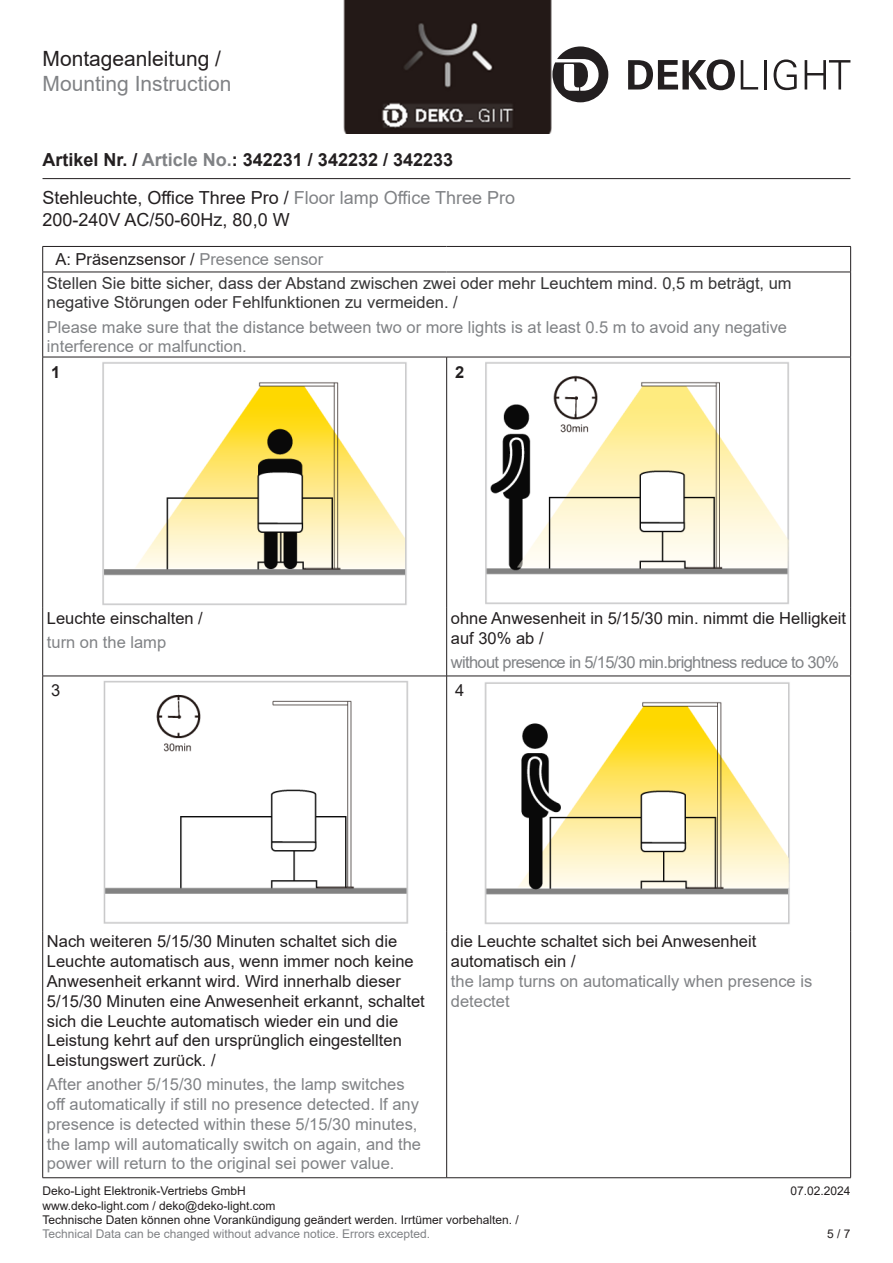
<style>
.page{position:relative;width:893px;height:1263px;background:#fff}
.page>*{position:absolute;margin:0;border:0;box-sizing:border-box;transform-origin:0 0}
.t1{font:21px "Arial";color:#808285}
.t2{font:21px "Arial";color:#231f20}
.Kurzbezeichnung{font:18px "Arial";color:#231f20}
.Artikel_Nummer{font:700 18px "Arial";color:#231f20}
.Lauftext{font:16.5px/19.8px "Arial";color:#231f20}
.Lauftext-2{font:16.5px/19.8px "Arial";color:#808285}
.Hervorhebung___Wichtig___Achtung{font:16.5px/19.8px "Arial";color:#363536}
.Lauftext-3{font:16.5px "Arial";letter-spacing:-.04em;color:#808285}
.Hervorhebung___Wichtig___Achtung-2{font:16.5px "Arial";color:#231f20}
.Hervorhebung___Wichtig___Achtung-3{font:700 16.5px "Arial";color:#231f20}
.t3{font:12px/14.4px "Arial";color:#231f20}
.t4{font:12px "Arial";color:#808285}
.s1{color:#808285}
</style>
<div class="page">
<hr style="left:43px;top:178px;width:807px;height:1px;background:#231f20">
<svg style="left:552px;top:46px;width:56px;height:56px"></svg>
<svg style="left:628px;top:59px;width:107px;height:31px"></svg>
<svg style="left:741px;top:60px;width:17px;height:30px"></svg>
<hr style="left:764px;top:60px;width:2px;height:30px;background:#231f20">
<svg style="left:774px;top:59px;width:23px;height:31px"></svg>
<svg style="left:805px;top:60px;width:45px;height:30px"></svg>
<svg style="left:42px;top:247px;width:1px;height:25px"></svg>
<svg style="left:850px;top:247px;width:1px;height:25px"></svg>
<hr style="left:42px;top:272px;width:1px;height:85px;background:#231f20">
<hr style="left:850px;top:272px;width:1px;height:85px;background:#231f20">
<hr style="left:42px;top:357px;width:1px;height:251px;background:#231f20">
<hr style="left:850px;top:357px;width:1px;height:251px;background:#231f20">
<hr style="left:42px;top:608px;width:1px;height:68px;background:#231f20">
<hr style="left:850px;top:608px;width:1px;height:68px;background:#231f20">
<hr style="left:43px;top:246px;width:404px;height:1px;background:#231f20">
<hr style="left:447px;top:246px;width:404px;height:1px;background:#231f20">
<hr style="left:43px;top:676px;width:404px;height:1px;background:#231f20">
<hr style="left:42px;top:676px;width:1px;height:255px;background:#231f20">
<hr style="left:447px;top:676px;width:404px;height:1px;background:#231f20">
<hr style="left:850px;top:676px;width:1px;height:255px;background:#231f20">
<hr style="left:42px;top:931px;width:1px;height:246px;background:#231f20">
<hr style="left:850px;top:931px;width:1px;height:246px;background:#231f20">
<hr style="left:43px;top:1177px;width:404px;height:1px;background:#231f20">
<hr style="left:447px;top:1177px;width:404px;height:1px;background:#231f20">
<hr style="left:446px;top:357px;width:1px;height:251px;background:#231f20">
<hr style="left:446px;top:608px;width:1px;height:68px;background:#231f20">
<hr style="left:446px;top:676px;width:1px;height:255px;background:#231f20">
<hr style="left:446px;top:931px;width:1px;height:246px;background:#231f20">
<hr style="left:43px;top:272px;width:404px;height:1px;background:#231f20">
<hr style="left:447px;top:272px;width:404px;height:1px;background:#231f20">
<hr style="left:43px;top:357px;width:404px;height:1px;background:#231f20">
<hr style="left:447px;top:357px;width:404px;height:1px;background:#231f20">
<img style="left:103px;top:362px;width:304px;height:243px">
<img style="left:485px;top:362px;width:304px;height:242px">
<img style="left:103px;top:681px;width:305px;height:243px">
<img style="left:484px;top:682px;width:306px;height:242px">
<img style="left:343px;top:0;width:208px;height:133px">
<p class="t2" style="left:43px;top:44px;width:180px">Montageanleitung /</p>
<p class="t1" style="left:43px;top:69px;width:191px">Mounting Instruction</p>
<p class="Artikel_Nummer" style="left:43px;top:147px;width:412px">Artikel Nr. / <span class="s1">Article No.</span>: 342231 / 342232 / 342233</p>
<p class="Kurzbezeichnung" style="left:43px;top:186px;width:474px">Stehleuchte, Office Three Pro / <span class="s1">Floor lamp Office Three Pro</span></p>
<p class="Kurzbezeichnung" style="left:43px;top:207px;width:249px">200-240V AC/50-60Hz, 80,0 W</p>
<p class="Hervorhebung___Wichtig___Achtung-2" style="left:55px;top:248px;width:269px">A: Präsenzsensor / <span class="s1">Presence sensor</span></p>
<p class="Hervorhebung___Wichtig___Achtung" style="left:47px;top:273px;width:746px">Stellen Sie bitte sicher, dass der Abstand zwischen zwei oder mehr Leuchtem mind. 0,5 m beträgt, um negative Störungen oder Fehlfunktionen zu vermeiden. /</p>
<p class="Lauftext-2" style="left:47px;top:317px;width:742px">Please make sure that the distance between two or more lights is at least 0.5 m to avoid any negative interference or malfunction.</p>
<p class="Hervorhebung___Wichtig___Achtung-3" style="left:51px;top:360px;width:11px">1</p>
<p class="Hervorhebung___Wichtig___Achtung-3" style="left:455px;top:360px;width:11px">2</p>
<p class="Lauftext" style="left:47px;top:608px;width:157px">Leuchte einschalten /</p>
<p class="Lauftext-2" style="left:47px;top:632px;width:121px">turn on the lamp</p>
<p class="Lauftext" style="left:451px;top:608px;width:397px">ohne Anwesenheit in 5/15/30 min. nimmt die Helligkeit auf 30% ab /</p>
<p class="Lauftext-3" style="left:451px;top:651px;width:390px">without presence in 5/15/30 min.brightness reduce to 30%</p>
<p class="Lauftext" style="left:51px;top:681px;width:11px">3</p>
<p class="Lauftext" style="left:455px;top:681px;width:11px">4</p>
<p class="Lauftext" style="left:47px;top:931px;width:379px">Nach weiteren 5/15/30 Minuten schaltet sich die Leuchte automatisch aus, wenn immer noch keine Anwesenheit erkannt wird. Wird innerhalb dieser 5/15/30 Minuten eine Anwesenheit erkannt, schaltet sich die Leuchte automatisch wieder ein und die Leistung kehrt auf den ursprünglich eingestellten Leistungswert zurück. /</p>
<p class="Lauftext-2" style="left:47px;top:1074px;width:376px">After another 5/15/30 minutes, the lamp switches off automatically if still no presence detected. lf any presence is detected within these 5/15/30 minutes, the lamp will automatically switch on again, and the power will return to the original sei power value.</p>
<p class="Lauftext" style="left:451px;top:931px;width:307px">die Leuchte schaltet sich bei Anwesenheit automatisch ein /</p>
<p class="Lauftext-2" style="left:451px;top:971px;width:363px">the lamp turns on automatically when presence is detectet</p>
<p class="t3" style="left:43px;top:1184px;width:205px">Deko-Light Elektronik-Vertriebs GmbH</p>
<p class="t3" style="left:790px;top:1184px;width:62px">07.02.2024</p>
<p class="t3" style="left:43px;top:1198px;width:478px">www.deko-light.com / deko@deko-light.com<br>Technische Daten können ohne Vorankündigung geändert werden. Irrtümer vorbehalten. /</p>
<p class="t4" style="left:43px;top:1226px;width:389px">Technical Data can be changed without advance notice. Errors excepted.</p>
<p class="t3" style="left:827px;top:1227px;width:25px">5 / 7</p>
</div>
